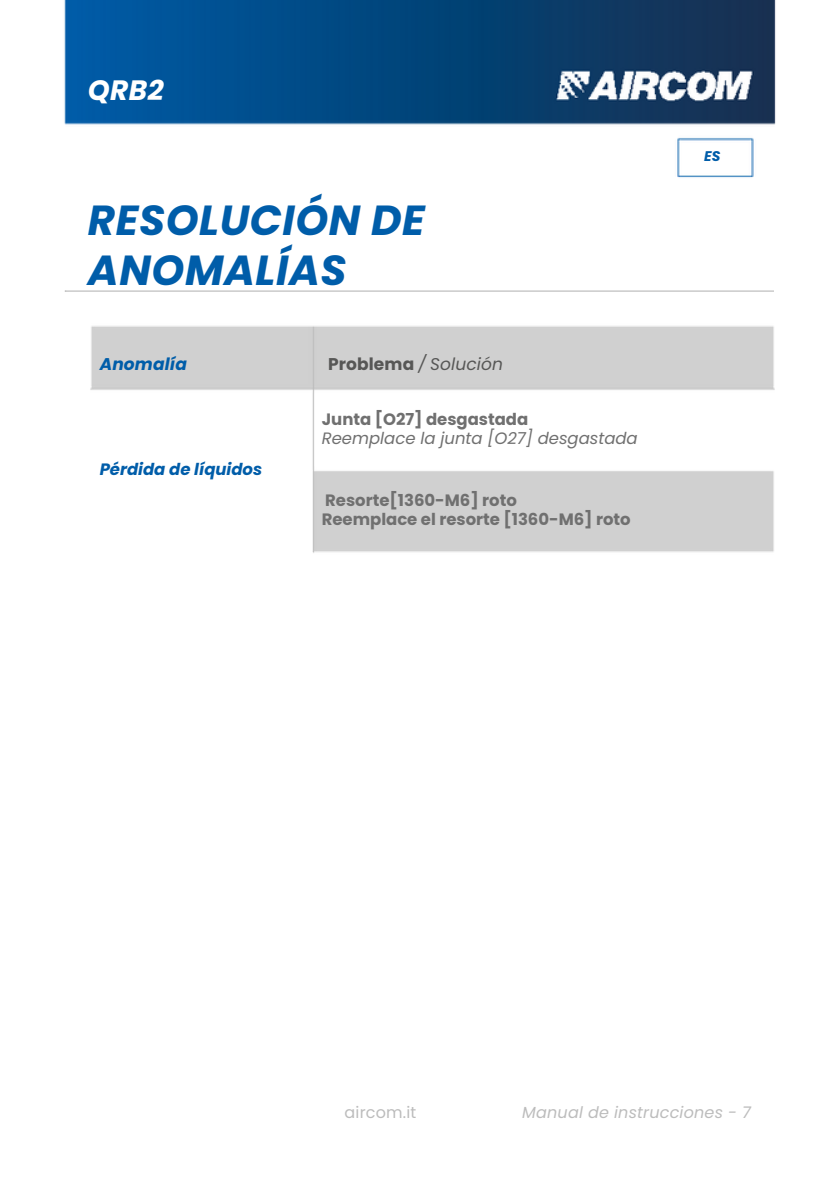
<style>
.page{position:relative;width:839px;height:1191px;background:#fff}
.page>*{position:absolute;margin:0;border:0;box-sizing:border-box;transform-origin:0 0}
.t1{font:italic 700 42px/49.6px "Poppins";letter-spacing:.01em;color:#005da9}
.t2{font:italic 700 28px "Poppins";color:#fff}
.t3{font:italic 17px "Poppins";letter-spacing:.005em;color:#575756}
.t4{font:italic 700 17px "Poppins";letter-spacing:.005em;color:#005da9}
.t5{font:700 16.4px/19.2px "Poppins";color:#707070}
.t6{font:italic 16.4px "Poppins";color:#707070}
.t7{font:italic 700 16.4px "Poppins";color:#005da9}
.t8{font:italic 16px "Poppins";letter-spacing:.01em;color:#bcbcbc}
.t9{font:16px "Poppins";letter-spacing:.01em;color:#bcbcbc}
.t10{font:italic 700 14px "Poppins";color:#005da9}
.s1{font-weight:700;font-style:normal}
</style>
<div class="page">
<img style="left:64px;top:0;width:712px;height:178px">
<img style="left:90px;top:326px;width:685px;height:227px">
<h2 class="t2" style="left:88px;top:70px;width:77px">QRB2</h2>
<h1 class="t1" style="left:88px;top:196px;width:338px">RESOLUCIÓN DE<br>ANOMALÍAS</h1>
<p class="t4" style="left:100px;top:352px;width:89px">Anomalía</p>
<p class="t3" style="left:328px;top:352px;width:176px"><span class="s1">Problema</span> / Solución</p>
<p class="t7" style="left:100px;top:458px;width:164px">Pérdida de líquidos</p>
<p class="t5" style="left:322px;top:409px;width:208px">Junta [O27] desgastada</p>
<p class="t6" style="left:322px;top:427px;width:317px">Reemplace la junta [O27] desgastada</p>
<p class="t5" style="left:322px;top:491px;width:310px">Resorte[1360-M6] roto<br>Reemplace el resorte [1360-M6] roto</p>
<p class="t10" style="left:704px;top:146px;width:18px">ES</p>
<p class="t9" style="left:344px;top:1102px;width:73px">aircom.it</p>
<p class="t8" style="left:522px;top:1102px;width:230px">Manual de instrucciones - 7</p>
</div>
